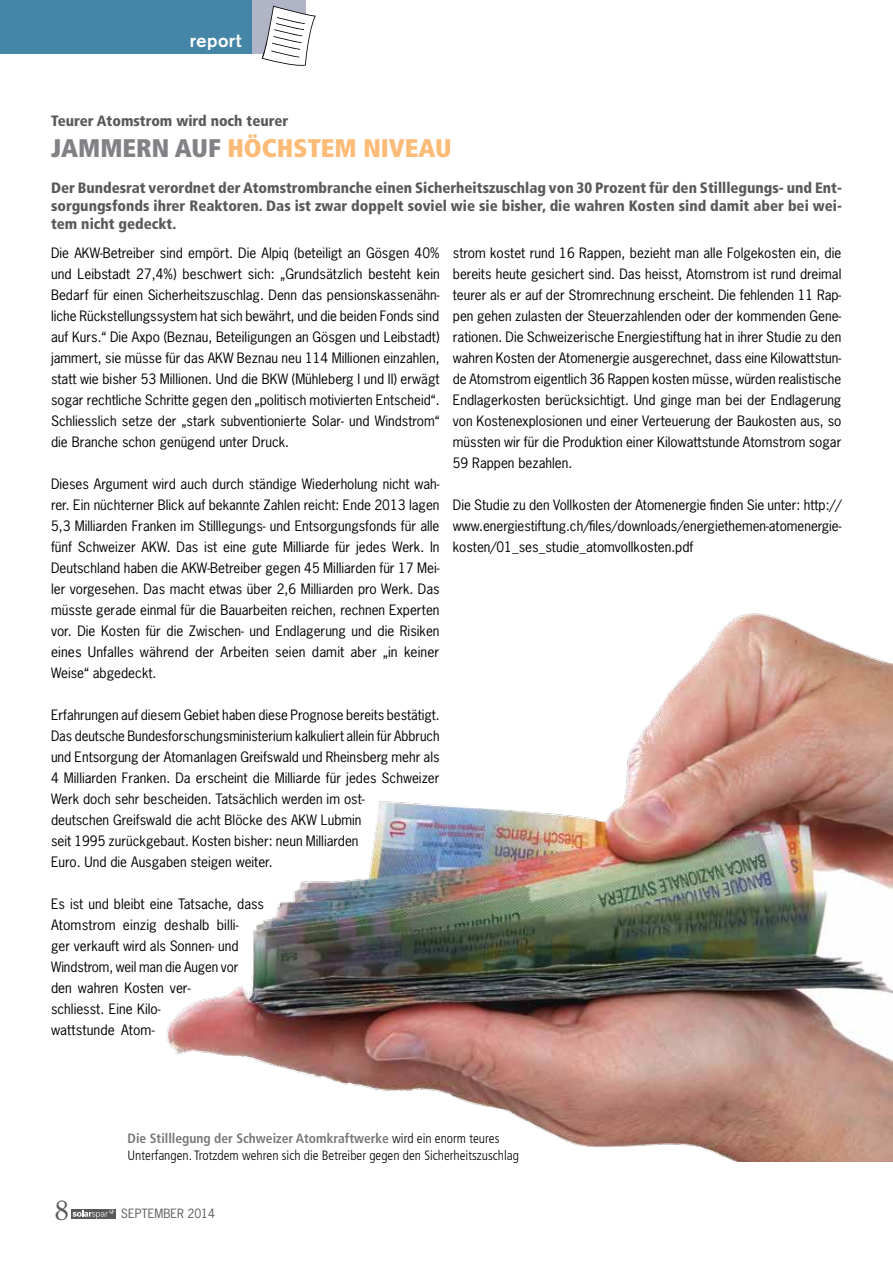
<style>
.page{position:relative;width:893px;height:1263px;background:#fff}
.page>*{position:absolute;margin:0;border:0;box-sizing:border-box;transform-origin:0 0}
.t1{font:27px "Century Old Style LT";color:#58595b}
.t2{font:900 condensed 25.5px "Frutiger";color:#fcbb76}
.t3{font:700 18px "Akzidenz Grotesk";letter-spacing:.03em;color:#fff}
.t4{font:900 condensed 15px/18px "Frutiger";color:#58595b;text-align:justify}
.t5{font:13.5px/21px "News Gothic Std";color:#000;text-align:justify}
.t6{font:300 condensed 13.5px/16.2px "Frutiger";color:#000}
.t7{font:12px "News Gothic Std";color:#58595b}
.s1{color:#808285}
.s2{font-weight:700;color:#77787b}
</style>
<div class="page">
<div style="left:71px;top:1209px;width:45px;height:9px;background:#58595b"></div>
<svg style="left:72px;top:1209px;width:42px;height:10px"></svg>
<img style="left:166px;top:613px;width:727px;height:548px">
<div style="left:250px;top:0;width:55px;height:53px;background:#b0b4c6"></div>
<div style="left:0;top:0;width:251px;height:54px;background:#4586a8"></div>
<svg style="left:259px;top:6px;width:57px;height:60px"></svg>
<h3 class="t3" style="left:190px;top:30px;width:53px">report</h3>
<p class="t4" style="left:51px;top:112px;width:239px">Teurer Atomstrom wird noch teurer</p>
<h2 class="t2" style="left:51px;top:132px;width:402px"><span class="s1">JAMMERN AUF</span> HÖCHSTEM NIVEAU</h2>
<p class="t4" style="left:51px;top:178px;width:792px">Der Bundesrat verordnet der Atomstrombranche einen Sicherheitszuschlag von 30 Prozent für den Stilllegungs- und Ent&shy;sorgungsfonds ihrer Reaktoren. Das ist zwar doppelt soviel wie sie bisher, die wahren Kosten sind damit aber bei wei&shy;tem nicht gedeckt.</p>
<p class="t5" style="left:51px;top:242px;width:390px">Die AKW-Betreiber sind empört. Die Alpiq (beteiligt an Gösgen 40% und Leibstadt 27,4%) beschwert sich: „Grundsätzlich besteht kein Bedarf für einen Sicherheitszuschlag. Denn das pensionskassenähn&shy;liche Rückstellungssystem hat sich bewährt, und die beiden Fonds sind auf Kurs.“ Die Axpo (Beznau, Beteiligungen an Gösgen und Leibstadt) jammert, sie müsse für das AKW Beznau neu 114 Millionen einzahlen, statt wie bisher 53 Millionen. Und die BKW (Mühleberg I und II) erwägt sogar rechtliche Schritte gegen den „politisch motivierten Entscheid“.<br>Schliesslich setze der „stark subventionierte Solar- und Windstrom“ die Branche schon genügend unter Druck.</p>
<p class="t5" style="left:51px;top:473px;width:390px">Dieses Argument wird auch durch ständige Wiederholung nicht wah&shy;rer. Ein nüchterner Blick auf bekannte Zahlen reicht: Ende 2013 lagen 5,3 Milliarden Franken im Stilllegungs- und Entsorgungsfonds für alle fünf Schweizer AKW. Das ist eine gute Milliarde für jedes Werk. In Deutschland haben die AKW-Betreiber gegen 45 Milliarden für 17 Mei&shy;ler vorgesehen. Das macht etwas über 2,6 Milliarden pro Werk. Das müsste gerade einmal für die Bauarbeiten reichen, rechnen Experten vor. Die Kosten für die Zwischen- und Endlagerung und die Risiken eines Unfalles während der Arbeiten seien damit aber „in keiner Weise“ abgedeckt.</p>
<p class="t5" style="left:51px;top:704px;width:390px;text-align:left">Erfahrungen auf diesem Gebiet haben diese Prognose bereits bestätigt.<br>Das deutsche Bundesforschungsministerium kalkuliert allein für Abbruch und Entsorgung der Atomanlagen Greifswald und Rheinsberg mehr als 4 Milliarden Franken. Da erscheint die Milliarde für jedes Schweizer Werk doch sehr bescheiden. Tatsächlich werden im ost-<br>deutschen Greifswald die acht Blöcke des AKW Lubmin<br>seit 1995 zurückgebaut. Kosten bisher: neun Milliarden<br>Euro. Und die Ausgaben steigen weiter.</p>
<p class="t5" style="left:51px;top:893px;width:215px;text-align:left">Es ist und bleibt eine Tatsache, dass<br>Atomstrom einzig deshalb billi-<br>ger verkauft wird als Sonnen- und<br>Windstrom, weil man die Augen vor<br>den wahren Kosten ver-<br>schliesst. Eine Kilo-<br>wattstunde Atom-</p>
<p class="t5" style="left:453px;top:242px;width:390px">strom kostet rund 16 Rappen, bezieht man alle Folgekosten ein, die bereits heute gesichert sind. Das heisst, Atomstrom ist rund dreimal teurer als er auf der Stromrechnung erscheint. Die fehlenden 11 Rap&shy;pen gehen zulasten der Steuerzahlenden oder der kommenden Gene&shy;rationen. Die Schweizerische Energiestiftung hat in ihrer Studie zu den wahren Kosten der Atomenergie ausgerechnet, dass eine Kilowattstun&shy;de Atomstrom eigentlich 36 Rappen kosten müsse, würden realistische Endlagerkosten berücksichtigt. Und ginge man bei der Endlagerung von Kostenexplosionen und einer Verteuerung der Baukosten aus, so müssten wir für die Produktion einer Kilowattstunde Atomstrom sogar 59 Rappen bezahlen.</p>
<p class="t5" style="left:453px;top:494px;width:390px">Die Studie zu den Vollkosten der Atomenergie finden Sie unter: http:// www.energiestiftung.ch/files/downloads/energiethemen-atomenergie&shy;kosten/01_ses_studie_atomvollkosten.pdf</p>
<p class="t6" style="left:128px;top:1131px;width:393px"><span class="s2">Die Stilllegung der Schweizer Atomkraftwerke</span> wird ein enorm teures<br>Unterfangen. Trotzdem wehren sich die Betreiber gegen den Sicherheitszuschlag</p>
<h1 class="t1" style="left:55px;top:1193px;width:15px">8</h1>
<p class="t7" style="left:121px;top:1206px;width:96px">SEPTEMBER 2014</p>
</div>
